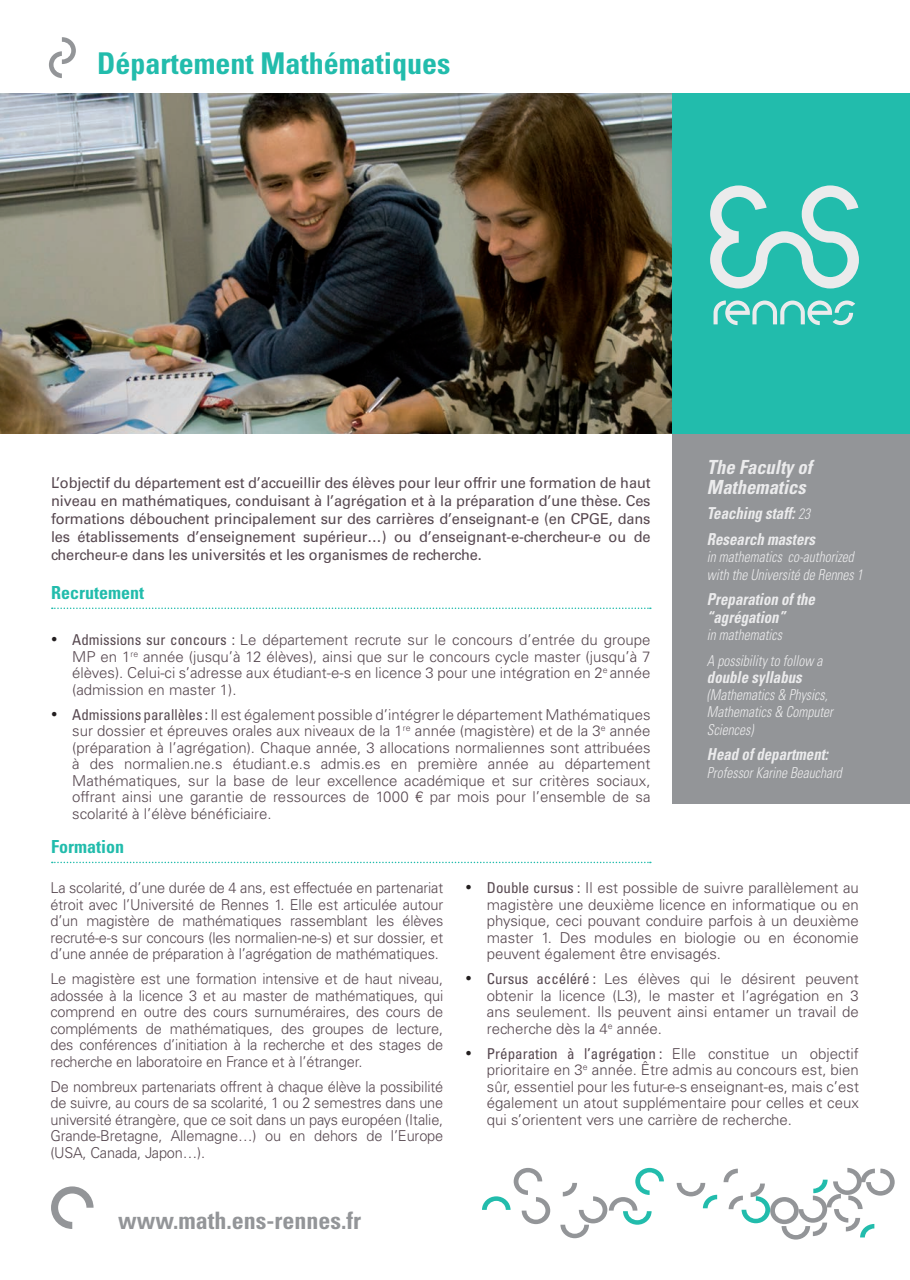
<style>
.page{position:relative;width:910px;height:1280px;background:#fff}
.page>*{position:absolute;margin:0;border:0;box-sizing:border-box;transform-origin:0 0}
.t1{font:700 condensed 30px "Univers LT Std";color:#22bcac}
.t2{font:700 condensed 24px "Univers LT Std";color:#939598}
.t3{font:italic 700 condensed 19.5px/19.5px "Univers LT Std";color:#ebebec;scale:.95 1}
.t4{font:700 condensed 18px "Univers LT Std";color:#22bcac}
.t5{font:italic 700 condensed 16.5px/25.8px "Univers LT Std";color:#ebebec;scale:.9 1}
.t6{font:300 15px/16.5px "Univers LT Std";color:#574850;text-align:justify}
.t7{font:15px/18px "Univers LT Std";letter-spacing:-.01em;color:#574850;text-align:justify}
.t8{font:italic 300 condensed 15px/17.2px "Univers LT Std";color:#ebebec;scale:.9 1}
.s1{font-family:"Times New Roman";font-weight:400;font-size:18px;color:#231f20}
.s2{font-weight:400;font-stretch:condensed}
.s3{font-weight:300;font-size:15px}
</style>
<div class="page">
<svg style="left:51px;top:1186px;width:43px;height:43px"></svg>
<div style="left:672px;top:94px;width:238px;height:340px;background:#22bcac"></div>
<svg style="left:710px;top:185px;width:149px;height:103px"></svg>
<svg style="left:713px;top:300px;width:142px;height:25px"></svg>
<svg style="left:49px;top:37px;width:27px;height:41px"></svg>
<svg style="left:677px;top:1183px;width:40px;height:25px"></svg>
<svg style="left:560px;top:1168px;width:104px;height:70px"></svg>
<svg style="left:482px;top:1168px;width:68px;height:56px"></svg>
<svg style="left:724px;top:1168px;width:171px;height:71px"></svg>
<svg style="left:52px;top:607px;width:599px;height:2px"></svg>
<svg style="left:52px;top:862px;width:599px;height:1px"></svg>
<div style="left:673px;top:434px;width:237px;height:370px;background:#939598"></div>
<img style="left:0;top:94px;width:672px;height:340px">
<h1 class="t1" style="left:97px;top:45px;width:355px">Département Mathématiques</h1>
<p class="t7" style="left:51px;top:474px;width:601px">L’objectif du département est d’accueillir des élèves pour leur offrir une formation de haut niveau en mathématiques, conduisant à l’agrégation et à la préparation d’une thèse. Ces formations débouchent principalement sur des carrières d’enseignant-e (en CPGE, dans les établissements d’enseignement supérieur…) ou d’enseignant-e-chercheur-e ou de chercheur-e dans les universités et les organismes de recherche.</p>
<p class="t4" style="left:51px;top:582px;width:95px">Recrutement</p>
<p class="t6" style="left:72px;top:632px;width:580px;text-indent:-21px"><span class="s1">•</span> <span class="s2">Admissions sur concours :</span> Le département recrute sur le concours d’entrée du groupe MP en 1<sup>re</sup> année (jusqu’à 12 élèves), ainsi que sur le concours cycle master (jusqu’à 7 élèves). Celui-ci s’adresse aux étudiant-e-s en licence 3 pour une intégration en 2<sup>e</sup> année (admission en master 1).</p>
<p class="t6" style="left:72px;top:706px;width:580px;text-indent:-21px"><span class="s1">•</span> <span class="s2">Admissions parallèles :</span> Il est également possible d’intégrer le département Mathématiques sur dossier et épreuves orales aux niveaux de la 1<sup>re</sup> année (magistère) et de la 3<sup>e</sup> année (préparation à l’agrégation). Chaque année, 3 allocations normaliennes sont attribuées à des normalien.ne.s étudiant.e.s admis.es en première année au département Mathématiques, sur la base de leur excellence académique et sur critères sociaux, offrant ainsi une garantie de ressources de 1000 € par mois pour l’ensemble de sa scolarité à l’élève bénéficiaire.</p>
<p class="t4" style="left:51px;top:836px;width:74px">Formation</p>
<h3 class="t3" style="left:707px;top:457px;width:112px">The Faculty of<br>Mathematics</h3>
<p class="t5" style="left:707px;top:501px;width:122px">Teaching staff: <span class="s3">23<br></span>Research masters</p>
<p class="t8" style="left:707px;top:548px;width:175px">in mathematics co-authorized with the Université de Rennes 1</p>
<p class="t5" style="left:707px;top:591px;width:122px;line-height:17.2px">Preparation of the “agrégation”</p>
<p class="t8" style="left:707px;top:622px;width:130px;line-height:25.8px">in mathematics<br>A possibility to follow a</p>
<p class="t5" style="left:707px;top:664px;width:107px">double syllabus</p>
<p class="t8" style="left:707px;top:686px;width:141px">(Mathematics &amp; Physics,<br>Mathematics &amp; Computer<br>Sciences)</p>
<p class="t5" style="left:707px;top:742px;width:136px">Head of department:</p>
<p class="t8" style="left:707px;top:764px;width:151px">Professor Karine Beauchard</p>
<p class="t6" style="left:50px;top:879px;width:394px">La scolarité, d’une durée de 4 ans, est effectuée en partenariat étroit avec l’Université de Rennes 1. Elle est articulée autour d’un magistère de mathématiques rassemblant les élèves recruté-e-s sur concours (les normalien-ne-s) et sur dossier, et d’une année de préparation à l’agrégation de mathématiques.</p>
<p class="t6" style="left:50px;top:970px;width:394px">Le magistère est une formation intensive et de haut niveau, adossée à la licence 3 et au master de mathématiques, qui comprend en outre des cours surnuméraires, des cours de compléments de mathématiques, des groupes de lecture, des conférences d’initiation à la recherche et des stages de recherche en laboratoire en France et à l’étranger.</p>
<p class="t6" style="left:50px;top:1078px;width:394px">De nombreux partenariats offrent à chaque élève la possibilité de suivre, au cours de sa scolarité, 1 ou 2 semestres dans une université étrangère, que ce soit dans un pays européen (Italie, Grande-Bretagne, Allemagne…) ou en dehors de l’Europe (USA, Canada, Japon…).</p>
<h2 class="t2" style="left:118px;top:1206px;width:245px">www.math.ens-rennes.fr</h2>
<p class="t6" style="left:487px;top:879px;width:374px;text-indent:-21px"><span class="s1">•</span> <span class="s2">Double cursus :</span> Il est possible de suivre parallèlement au magistère une deuxième licence en informatique ou en physique, ceci pouvant conduire parfois à un deuxième master 1. Des modules en biologie ou en économie peuvent également être envisagés.</p>
<p class="t6" style="left:487px;top:970px;width:374px;text-indent:-21px"><span class="s1">•</span> <span class="s2">Cursus accéléré :</span> Les élèves qui le désirent peuvent obtenir la licence (L3), le master et l’agrégation en 3 ans seulement. Ils peuvent ainsi entamer un travail de recherche dès la 4<sup>e</sup> année.</p>
<p class="t6" style="left:487px;top:1045px;width:374px;text-indent:-21px"><span class="s1">•</span> <span class="s2">Préparation à l’agrégation :</span> Elle constitue un objectif prioritaire en 3<sup>e</sup> année. Être admis au concours est, bien sûr, essentiel pour les futur-e-s enseignant-es, mais c’est également un atout supplémentaire pour celles et ceux qui s’orientent vers une carrière de recherche.</p>
</div>
